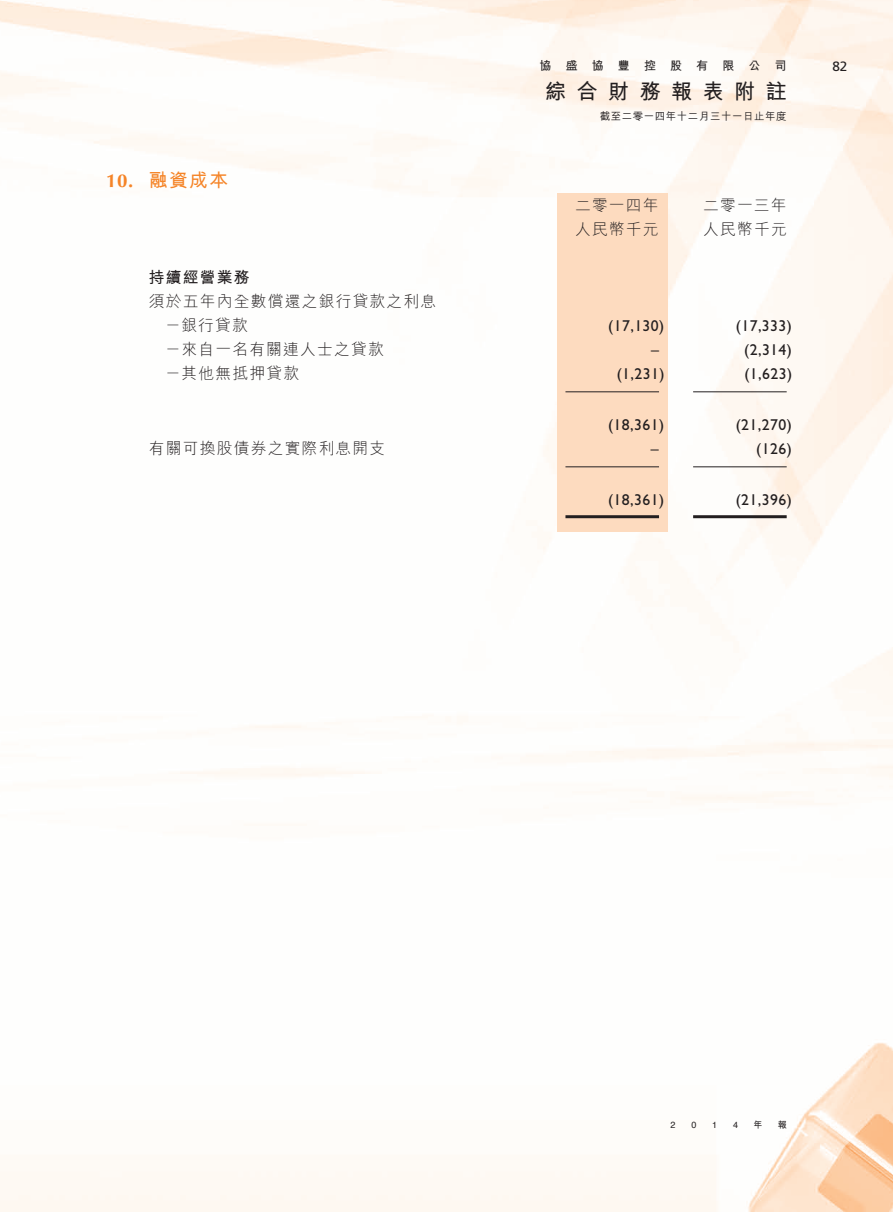
<style>
.page{position:relative;width:893px;height:1212px;background:#fff}
.page>*{position:absolute;margin:0;border:0;box-sizing:border-box;transform-origin:0 0}
.t1{font:700 21px "M Hei HK";letter-spacing:.5em;color:#231f20}
.t2{font:700 18.75px "M Hei HK";color:#f58427}
.t3{font:700 18.75px "Optima LT Std";color:#f58427}
.t4{font:300 15.75px "M Hei HK";letter-spacing:.08em;color:#231f20}
.t5{font:15.75px "Gill Sans Std";letter-spacing:.03em;color:#231f20}
.t6{font:700 15.75px "M Hei HK";letter-spacing:.08em;color:#231f20}
.t7{font:13.5px "Frutiger LT Std";color:#231f20}
.t8{font:700 12px "M Hei HK";letter-spacing:1.175em;color:#231f20}
.t9{font:500 10.5px "M Hei HK";letter-spacing:.05em;color:#231f20}
.t10{font:9px "Helvetica";color:#231f20}
.t11{font:700 9px "M Hei HK";color:#231f20}
</style>
<div class="page">
<img style="left:0;top:0;width:893px;height:1212px">
<div style="left:557px;top:193px;width:111px;height:338px;background:#fddbbf"></div>
<hr style="left:565px;top:391px;width:94px;height:1px;background:#231f20">
<hr style="left:693px;top:391px;width:94px;height:1px;background:#231f20">
<hr style="left:565px;top:466px;width:94px;height:1px;background:#231f20">
<hr style="left:693px;top:466px;width:94px;height:1px;background:#231f20">
<hr style="left:565px;top:515px;width:94px;height:3px;background:#231f20">
<hr style="left:693px;top:515px;width:94px;height:3px;background:#231f20">
<p class="t3" style="left:106px;top:170px;width:29px">10.</p>
<p class="t2" style="left:149px;top:166px;width:81px">融資成本</p>
<p class="t6" style="left:149px;top:266px;width:102px">持續經營業務</p>
<p class="t4" style="left:149px;top:290px;width:289px">須於五年內全數償還之銀行貸款之利息</p>
<p class="t4" style="left:165px;top:314px;width:84px">－銀行貸款</p>
<p class="t4" style="left:165px;top:338px;width:220px">－來自一名有關連人士之貸款</p>
<p class="t4" style="left:165px;top:362px;width:135px">－其他無抵押貸款</p>
<p class="t4" style="left:149px;top:437px;width:238px">有關可換股債券之實際利息開支</p>
<p class="t8" style="left:540px;top:57px;width:249px">協盛協豐控股有限公司</p>
<h1 class="t1" style="left:545px;top:76px;width:243px">綜合財務報表附註</h1>
<p class="t9" style="left:600px;top:108px;width:188px">截至二零一四年十二月三十一日止年度</p>
<p class="t4" style="left:575px;top:194px;width:85px">二零一四年</p>
<p class="t4" style="left:703px;top:194px;width:85px">二零一三年</p>
<p class="t4" style="left:575px;top:218px;width:85px">人民幣千元</p>
<p class="t4" style="left:703px;top:218px;width:85px">人民幣千元</p>
<p class="t5" style="left:608px;top:317px;width:58px">)17,130(</p>
<p class="t5" style="left:736px;top:317px;width:58px">)17,333(</p>
<p class="t5" style="left:651px;top:341px;width:9px">–</p>
<p class="t5" style="left:744px;top:341px;width:49px">)2,314(</p>
<p class="t5" style="left:617px;top:365px;width:49px">)1,231(</p>
<p class="t5" style="left:744px;top:365px;width:49px">)1,623(</p>
<p class="t5" style="left:608px;top:416px;width:58px">)18,361(</p>
<p class="t5" style="left:736px;top:416px;width:58px">)21,270(</p>
<p class="t5" style="left:651px;top:440px;width:9px">–</p>
<p class="t5" style="left:756px;top:440px;width:37px">)126(</p>
<p class="t5" style="left:608px;top:491px;width:58px">)18,361(</p>
<p class="t5" style="left:736px;top:491px;width:58px">)21,396(</p>
<p class="t7" style="left:832px;top:58px;width:17px">82</p>
<p class="t10" style="left:670px;top:1118px;width:7px">2</p>
<p class="t10" style="left:691px;top:1118px;width:7px">0</p>
<p class="t10" style="left:712px;top:1118px;width:7px">1</p>
<p class="t10" style="left:733px;top:1118px;width:7px">4</p>
<p class="t11" style="left:753px;top:1118px;width:10px">年</p>
<p class="t11" style="left:778px;top:1118px;width:10px">報</p>
</div>
